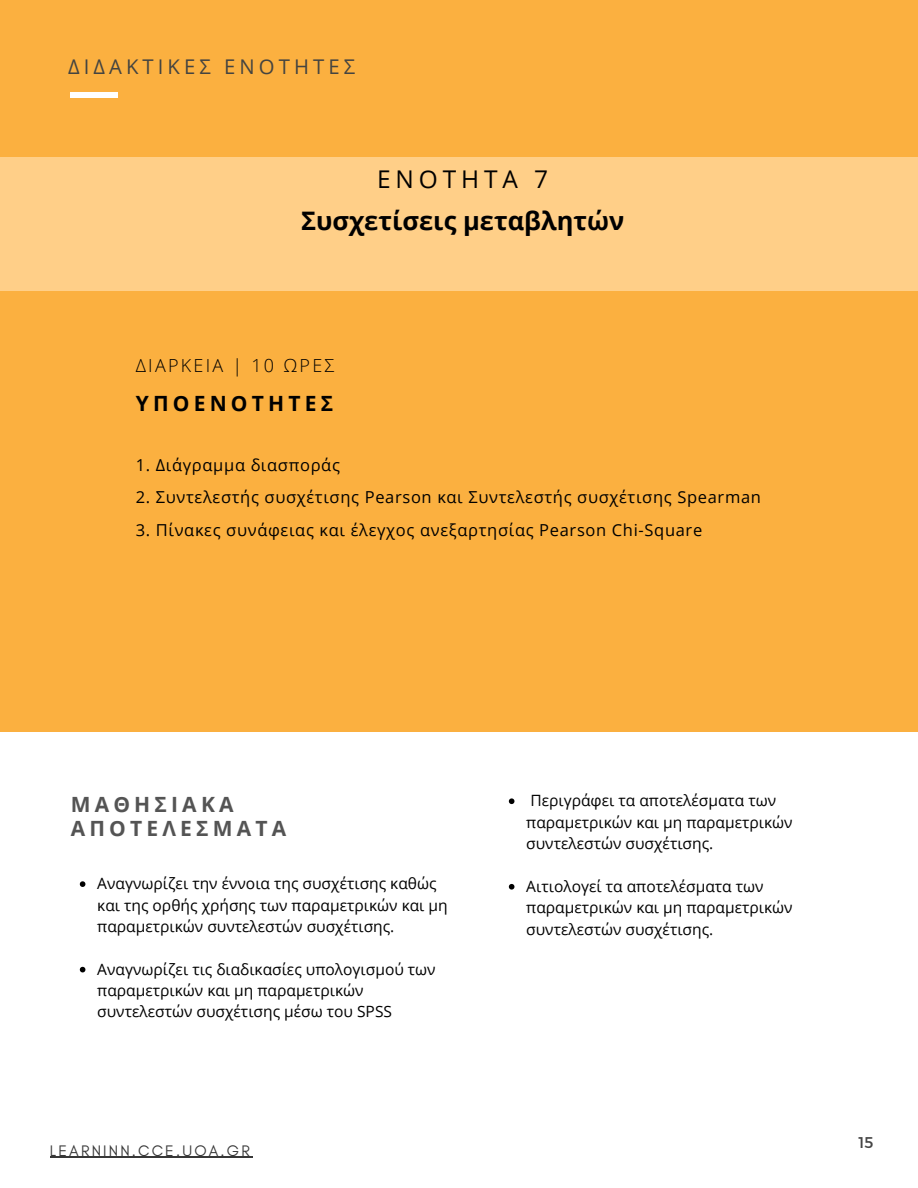
<style>
.page{position:relative;width:918px;height:1188px;background:#fff}
.page>*{position:absolute;margin:0;border:0;box-sizing:border-box;transform-origin:0 0}
.t1{font:700 25.5px "Open Sans";color:#000}
.t2{font:24.45px "Open Sans";letter-spacing:.2em;color:#000}
.t3{font:700 21px/23.7px "Open Sans";letter-spacing:.2em;color:#545454}
.t4{font:700 21px "Open Sans";letter-spacing:.2em;color:#000}
.t5{font:20.25px "Open Sans";letter-spacing:.2em;color:#444440}
.t6{font:300 18px "Open Sans";letter-spacing:.125em;color:#000}
.t7{font:16.5px "Open Sans";letter-spacing:.04em;color:#000}
.t8{font:15.6px/21.3px "Open Sans";color:#000}
.t9{font:15.6px "Glacial Indifference";letter-spacing:.14em;color:#373737}
.t10{font:15.6px "Montserrat";color:#454545}
</style>
<div class="page">
<div style="left:0;top:0;width:918px;height:732px;background:#fbb040"></div>
<div style="left:70px;top:92px;width:48px;height:5px;background:#fff"></div>
<svg style="left:80px;top:881px;width:5px;height:6px"></svg>
<svg style="left:80px;top:967px;width:5px;height:5px"></svg>
<svg style="left:509px;top:798px;width:5px;height:6px"></svg>
<svg style="left:509px;top:884px;width:5px;height:6px"></svg>
<div style="left:0;top:157px;width:918px;height:134px;background:#ffcf88"></div>
<hr style="left:50px;top:1157px;width:202px;height:1px;background:#373737">
<p class="t5" style="left:68px;top:53px;width:288px">ΔΙΔΑΚΤΙΚΕΣ ΕΝΟΤΗΤΕΣ</p>
<h2 class="t2" style="left:377px;top:162px;width:172px">ΕΝΟΤΗΤΑ 7</h2>
<h1 class="t1" style="left:301px;top:203px;width:325px">Συσχετίσεις μεταβλητών</h1>
<p class="t6" style="left:136px;top:353px;width:200px">ΔΙΑΡΚΕΙΑ | 10 ΩΡΕΣ</p>
<h3 class="t4" style="left:136px;top:388px;width:199px">ΥΠΟΕΝΟΤΗΤΕΣ</h3>
<p class="t7" style="left:136px;top:453px;width:206px">1. Διάγραμμα διασποράς</p>
<p class="t7" style="left:136px;top:486px;width:627px">2. Συντελεστής συσχέτισης Pearson και Συντελεστής συσχέτισης Spearman</p>
<p class="t7" style="left:136px;top:518px;width:568px">3. Πίνακες συνάφειας και έλεγχος ανεξαρτησίας Pearson Chi-Square</p>
<h3 class="t3" style="left:71px;top:792px;width:217px">ΜΑΘΗΣΙΑΚΑ<br>ΑΠΟΤΕΛΕΣΜΑΤΑ</h3>
<p class="t8" style="left:526px;top:790px;width:268px">Περιγράφει τα αποτελέσματα των παραμετρικών και μη παραμετρικών συντελεστών συσχέτισης.</p>
<p class="t8" style="left:526px;top:875px;width:268px">Αιτιολογεί τα αποτελέσματα των παραμετρικών και μη παραμετρικών συντελεστών συσχέτισης.</p>
<p class="t8" style="left:97px;top:872px;width:352px">Αναγνωρίζει την έννοια της συσχέτισης καθώς και της ορθής χρήσης των παραμετρικών και μη παραμετρικών συντελεστών συσχέτισης.</p>
<p class="t8" style="left:97px;top:958px;width:340px">Αναγνωρίζει τις διαδικασίες υπολογισμού των παραμετρικών και μη παραμετρικών συντελεστών συσχέτισης μέσω του SPSS</p>
<p class="t9" style="left:50px;top:1141px;width:201px">LEARNINN.CCE.UOA.GR</p>
<p class="t10" style="left:858px;top:1133px;width:16px">15</p>
</div>
